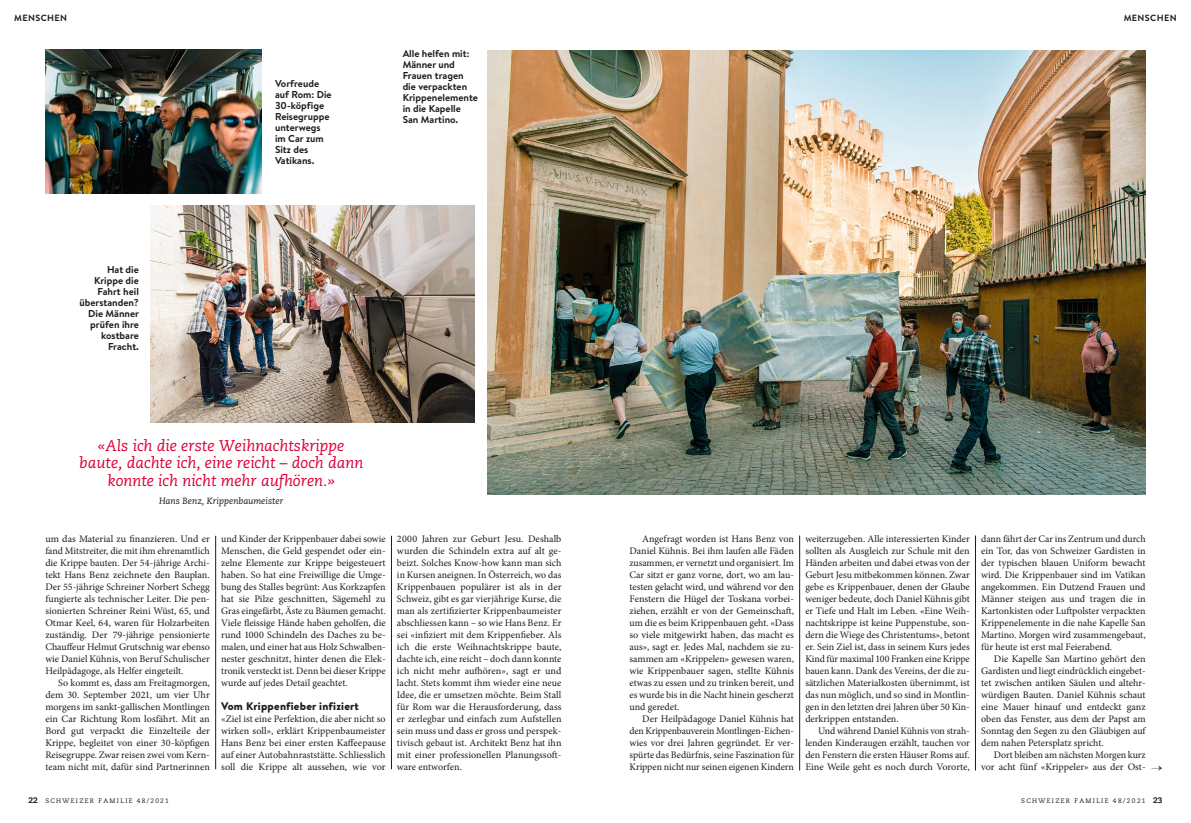
<style>
.page{position:relative;width:1191px;height:823px;background:#fff}
.page>*{position:absolute;margin:0;border:0;box-sizing:border-box;transform-origin:0 0}
.t1{font:15.5px/17.5px "Caecilia Italic OV CKVUCQ";color:#db0038;text-align:center}
.t2{font:11px "Brandon Text Black OV CKVUCP";letter-spacing:.02em;color:#1f1c1a}
.t3{font:10px/12px "Minion Pro";color:#1f1c1a;text-align:justify}
.t4{font:10px/11px "Brandon Text Bold OV CKVUCJ";color:#1f1c1a}
.t5{font:9px "Caecilia Italic OV CKVUCQ";letter-spacing:.005em;color:#1f1c1a}
.t6{font:9px "Brandon Grotesque Bold OV CKVUCH";letter-spacing:.04em;color:#1f1c1a}
.t7{font:6.5px "Caecilia Roman OV CKVUCK";letter-spacing:.2em;color:#1f1c1a}
.s1{font-family:"Caecilia Heavy OV CKVUCL";font-size:8px}
</style>
<div class="page">
<img style="left:487px;top:50px;width:658px;height:444px">
<img style="left:45px;top:50px;width:216px;height:144px">
<img style="left:150px;top:206px;width:324px;height:216px">
<hr style="left:799px;top:535px;width:1px;height:235px;background:#1f1c1a">
<hr style="left:215px;top:535px;width:1px;height:233px;background:#1f1c1a">
<hr style="left:975px;top:535px;width:1px;height:235px;background:#1f1c1a">
<hr style="left:391px;top:535px;width:1px;height:233px;background:#1f1c1a">
<p class="t6" style="left:14px;top:12px;width:54px">MENSCHEN</p>
<p class="t6" style="left:1123px;top:12px;width:54px">MENSCHEN</p>
<p class="t4" style="left:403px;top:48px;width:77px">Alle helfen mit:<br>Männer und<br>Frauen tragen die verpackten<br>Krippenelemente in die Kapelle<br>San Martino.</p>
<p class="t4" style="left:275px;top:78px;width:58px">Vorfreude auf Rom: Die<br>30-köpfige<br>Reisegruppe unterwegs im Car zum<br>Sitz des<br>Vatikans.</p>
<p class="t4" style="left:79px;top:263px;width:61px;text-align:right">Hat die<br>Krippe die<br>Fahrt heil überstanden?<br>Die Männer prüfen ihre kostbare<br>Fracht.</p>
<h1 class="t1" style="left:79px;top:436px;width:285px">«Als ich die erste Weihnachtskrippe baute, dachte ich, eine reicht – doch dann konnte ich nicht mehr aufhören.»</h1>
<p class="t5" style="left:159px;top:495px;width:126px">Hans Benz, Krippenbaumeister</p>
<p class="t3" style="left:45px;top:532px;width:166px">um das Material zu finanzieren. Und er fand Mitstreiter, die mit ihm ehrenamtlich die Krippe bauten. Der 54-jährige Archi&shy;tekt Hans Benz zeichnete den Bauplan.<br>Der 55-jährige Schreiner Norbert Schegg fungierte als technischer Leiter. Die pen&shy;sionierten Schreiner Reini Wüst, 65, und Otmar Keel, 64, waren für Holzarbeiten zuständig. Der 79-jährige pensionierte Chauffeur Helmut Grutschnig war ebenso wie Daniel Kühnis, von Beruf Schulischer Heilpädagoge, als Helfer eingeteilt.</p>
<p class="t3" style="left:45px;top:676px;width:166px;text-indent:13px">So kommt es, dass am Freitagmorgen, dem 30. September 2021, um vier Uhr morgens im sankt-gallischen Montlingen ein Car Richtung Rom losfährt. Mit an Bord gut verpackt die Einzelteile der Krippe, begleitet von einer 30-köpfigen Reisegruppe. Zwar reisen zwei vom Kern&shy;team nicht mit, dafür sind Partnerinnen</p>
<p class="t3" style="left:221px;top:532px;width:166px">und Kinder der Krippenbauer dabei sowie Menschen, die Geld gespendet oder ein&shy;zelne Elemente zur Krippe beigesteuert haben. So hat eine Freiwillige die Umge&shy;bung des Stalles begrünt: Aus Korkzapfen hat sie Pilze geschnitten, Sägemehl zu Gras eingefärbt, Äste zu Bäumen gemacht.<br>Viele fleissige Hände haben geholfen, die rund 1000 Schindeln des Daches zu be&shy;malen, und einer hat aus Holz Schwalben&shy;nester geschnitzt, hinter denen die Elek&shy;tronik versteckt ist. Denn bei dieser Krippe wurde auf jedes Detail geachtet.</p>
<p class="t2" style="left:221px;top:699px;width:139px">Vom Krippenfieber infiziert</p>
<p class="t3" style="left:221px;top:712px;width:166px">«Ziel ist eine Perfektion, die aber nicht so wirken soll», erklärt Krippenbaumeister Hans Benz bei einer ersten Kaffeepause auf einer Autobahnraststätte. Schliesslich soll die Krippe alt aussehen, wie vor</p>
<p class="t3" style="left:397px;top:532px;width:166px">2000 Jahren zur Geburt Jesu. Deshalb wurden die Schindeln extra auf alt ge&shy;beizt. Solches Know-how kann man sich in Kursen aneignen. In Österreich, wo das Krippenbauen populärer ist als in der Schweiz, gibt es gar vierjährige Kurse, die man als zertifizierter Krippenbaumeister abschliessen kann – so wie Hans Benz. Er sei «infiziert mit dem Krippenfieber. Als ich die erste Weihnachtskrippe baute, dachte ich, eine reicht – doch dann konnte ich nicht mehr aufhören», sagt er und lacht. Stets kommt ihm wieder eine neue Idee, die er umsetzen möchte. Beim Stall für Rom war die Herausforderung, dass er zerlegbar und einfach zum Aufstellen sein muss und dass er gross und perspek&shy;tivisch gebaut ist. Architekt Benz hat ihn mit einer professionellen Planungssoft&shy;ware entworfen.</p>
<p class="t3" style="left:629px;top:532px;width:166px;text-indent:13px">Angefragt worden ist Hans Benz von Daniel Kühnis. Bei ihm laufen alle Fäden zusammen, er vernetzt und organisiert. Im Car sitzt er ganz vorne, dort, wo am lau&shy;testen gelacht wird, und während vor den Fenstern die Hügel der Toskana vorbei&shy;ziehen, erzählt er von der Gemeinschaft, um die es beim Krippenbauen geht. «Dass so viele mitgewirkt haben, das macht es aus», sagt er. Jedes Mal, nachdem sie zu&shy;sammen am «Krippelen» gewesen waren, wie Krippenbauer sagen, stellte Kühnis etwas zu essen und zu trinken bereit, und es wurde bis in die Nacht hinein gescherzt und geredet.</p>
<p class="t3" style="left:629px;top:712px;width:166px;text-indent:13px">Der Heilpädagoge Daniel Kühnis hat den Krippenbauverein Montlingen-Eichen&shy;wies vor drei Jahren gegründet. Er ver&shy;spürte das Bedürfnis, seine Faszination für Krippen nicht nur seinen eigenen Kindern</p>
<p class="t3" style="left:805px;top:532px;width:166px">weiterzugeben. Alle interessierten Kinder sollten als Ausgleich zur Schule mit den Händen arbeiten und dabei etwas von der Geburt Jesu mitbekommen können. Zwar gebe es Krippenbauer, denen der Glaube weniger bedeute, doch Daniel Kühnis gibt er Tiefe und Halt im Leben. «Eine Weih&shy;nachtskrippe ist keine Puppenstube, son&shy;dern die Wiege des Christentums», betont er. Sein Ziel ist, dass in seinem Kurs jedes Kind für maximal 100 Franken eine Krippe bauen kann. Dank des Vereins, der die zu&shy;sätzlichen Materialkosten übernimmt, ist das nun möglich, und so sind in Montlin&shy;gen in den letzten drei Jahren über 50 Kin&shy;derkrippen entstanden.</p>
<p class="t3" style="left:805px;top:724px;width:166px;text-indent:13px">Und während Daniel Kühnis von strah&shy;lenden Kinderaugen erzählt, tauchen vor den Fenstern die ersten Häuser Roms auf.<br>Eine Weile geht es noch durch Vororte,</p>
<p class="t3" style="left:981px;top:532px;width:166px">dann fährt der Car ins Zentrum und durch ein Tor, das von Schweizer Gardisten in der typischen blauen Uniform bewacht wird. Die Krippenbauer sind im Vatikan angekommen. Ein Dutzend Frauen und Männer steigen aus und tragen die in Kartonkisten oder Luftpolster verpackten Krippenelemente in die nahe Kapelle San Martino. Morgen wird zusammengebaut, für heute ist erst mal Feierabend.</p>
<p class="t3" style="left:981px;top:652px;width:166px;text-indent:13px">Die Kapelle San Martino gehört den Gardisten und liegt eindrücklich eingebet&shy;tet zwischen antiken Säulen und altehr&shy;würdigen Bauten. Daniel Kühnis schaut eine Mauer hinauf und entdeckt ganz oben das Fenster, aus dem der Papst am Sonntag den Segen zu den Gläubigen auf dem nahen Petersplatz spricht.</p>
<p class="t3" style="left:981px;top:748px;width:183px;text-align:center">Dort bleiben am nächsten Morgen kurz<br>vor acht fünf «Krippeler» aus der Ost- →</p>
<p class="t7" style="left:28px;top:796px;width:142px"><span class="s1">22</span> SCHWEIZER FAMILIE 48/2021</p>
<p class="t7" style="left:1021px;top:796px;width:143px">SCHWEIZER FAMILIE 48/2021 <span class="s1">23</span></p>
</div>
